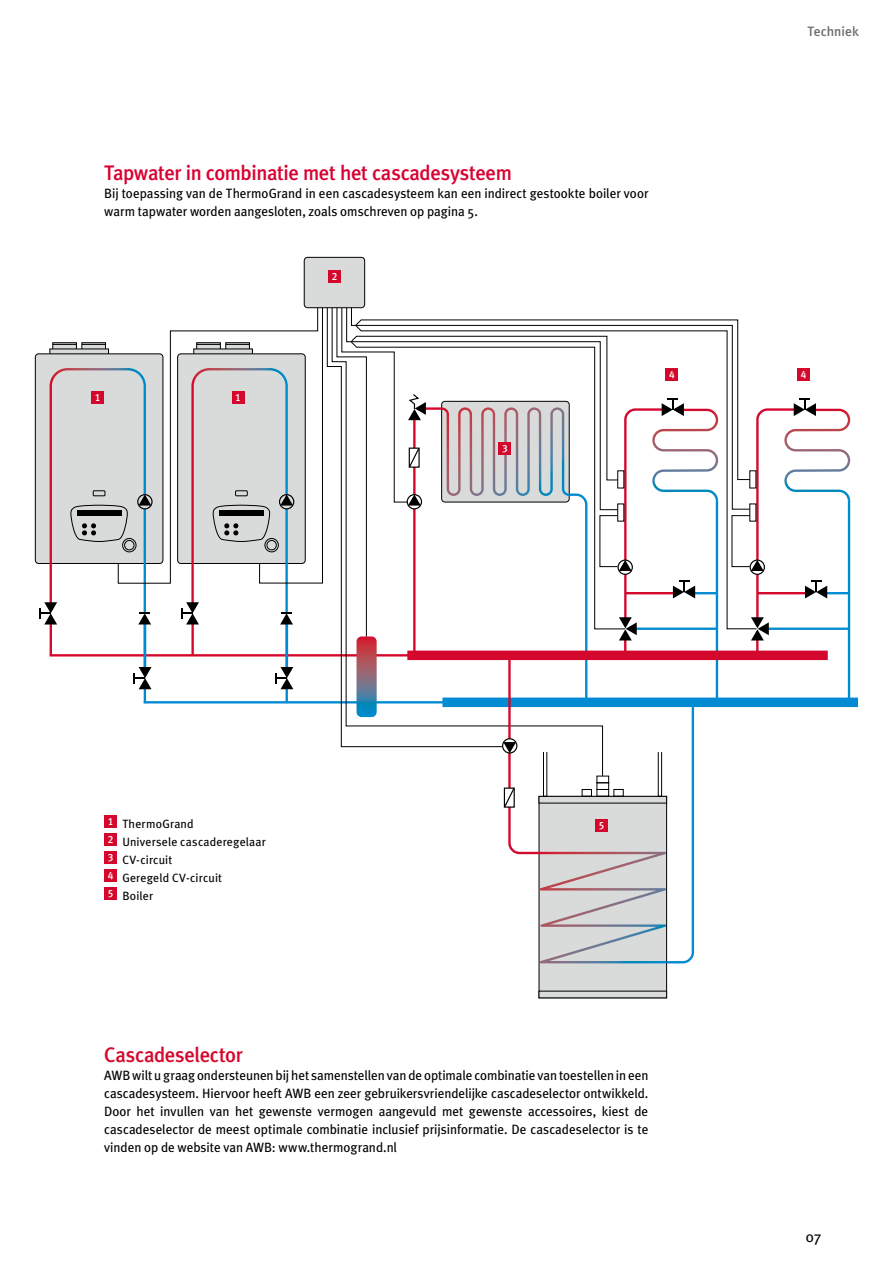
<style>
.page{position:relative;width:893px;height:1263px;background:#fff}
.page>*{position:absolute;margin:0;border:0;box-sizing:border-box;transform-origin:0 0}
.t1{font:500 21px "Meta Plus";letter-spacing:-.02em;color:#d90131}
.t2{font:500 21px "Meta Plus";letter-spacing:-.015em;color:#d4082c}
.t3{font:15px "Meta Plus";color:#000}
.t4{font:13.5px/18px "Meta Plus";letter-spacing:-.005em;color:#000}
.t5{font:500 13.5px "Meta Plus";letter-spacing:.005em;color:#6f6f6f}
.t6{font:12px/18px "Meta Plus";letter-spacing:.015em;color:#000}
.t7{font:10.5px "Meta Plus Medium Caps";color:#fff}
</style>
<div class="page">
<svg style="left:54px;top:345px;width:21px;height:4px"></svg>
<div style="left:52px;top:342px;width:25px;height:9px;border:1px solid #000"></div>
<svg style="left:84px;top:345px;width:20px;height:4px"></svg>
<div style="left:82px;top:342px;width:24px;height:9px;border:1px solid #000"></div>
<svg style="left:53px;top:344px;width:53px;height:1px"></svg>
<svg style="left:52px;top:351px;width:55px;height:3px"></svg>
<div style="left:539px;top:796px;width:128px;height:202px;background:#d9dada"></div>
<div style="left:35px;top:354px;width:128px;height:209px;background:#d9dada;border-radius:3px"></div>
<div style="left:35px;top:354px;width:128px;height:210px;border:1px solid #000;border-radius:3px"></div>
<hr style="left:144px;top:701px;width:303px;height:2px;background:#008bd2">
<div style="left:442px;top:697px;width:416px;height:10px;background:#008bd2"></div>
<hr style="left:50px;top:654px;width:392px;height:2px;background:#d4082c">
<div style="left:407px;top:651px;width:421px;height:9px;background:#d4082c"></div>
<hr style="left:50px;top:621px;width:2px;height:34px;background:#d4082c">
<hr style="left:143px;top:622px;width:3px;height:47px;background:#008bd2">
<svg style="left:134px;top:667px;width:17px;height:36px"></svg>
<hr style="left:191px;top:621px;width:3px;height:34px;background:#d4082c">
<hr style="left:285px;top:622px;width:3px;height:47px;background:#008bd2">
<svg style="left:276px;top:667px;width:17px;height:35px"></svg>
<svg style="left:118px;top:330px;width:63px;height:254px"></svg>
<div style="left:137px;top:494px;width:16px;height:15px;border:1px solid #000;border-radius:50%"></div>
<svg style="left:40px;top:368px;width:111px;height:256px"></svg>
<svg style="left:181px;top:307px;width:142px;height:317px"></svg>
<svg style="left:718px;top:325px;width:33px;height:304px"></svg>
<hr style="left:848px;top:501px;width:2px;height:201px;background:#008bd2">
<div style="left:750px;top:559px;width:15px;height:16px;border:1px solid #000;border-radius:50%"></div>
<hr style="left:756px;top:637px;width:2px;height:20px;background:#d4082c">
<svg style="left:751px;top:398px;width:99px;height:242px"></svg>
<div style="left:304px;top:257px;width:61px;height:51px;background:#d9dada;border-radius:3px"></div>
<div style="left:304px;top:257px;width:61px;height:51px;border:1px solid #000;border-radius:3px"></div>
<svg style="left:336px;top:307px;width:382px;height:658px"></svg>
<div style="left:91px;top:391px;width:13px;height:13px;background:#d4082c"></div>
<div style="left:232px;top:391px;width:12px;height:13px;background:#d4082c"></div>
<div style="left:499px;top:442px;width:12px;height:13px;background:#d4082c"></div>
<div style="left:595px;top:819px;width:13px;height:13px;background:#d4082c"></div>
<div style="left:665px;top:368px;width:13px;height:13px;background:#d4082c"></div>
<div style="left:797px;top:368px;width:13px;height:13px;background:#d4082c"></div>
<div style="left:328px;top:270px;width:13px;height:13px;background:#d4082c"></div>
<div style="left:104px;top:815px;width:13px;height:13px;background:#d4082c"></div>
<div style="left:104px;top:833px;width:13px;height:13px;background:#d4082c"></div>
<div style="left:104px;top:851px;width:13px;height:13px;background:#d4082c"></div>
<div style="left:104px;top:869px;width:13px;height:13px;background:#d4082c"></div>
<div style="left:104px;top:887px;width:13px;height:13px;background:#d4082c"></div>
<p class="t5" style="left:808px;top:24px;width:53px">Techniek</p>
<h1 class="t1" style="left:104px;top:161px;width:409px">Tapwater in combinatie met het cascadesysteem</h1>
<p class="t4" style="left:104px;top:184px;width:546px">Bij toepassing van de ThermoGrand in een cascadesysteem kan een indirect gestookte boiler voor warm tapwater worden aangesloten, zoals omschreven op pagina 5.</p>
<p class="t7" style="left:332px;top:271px;width:7px">2</p>
<p class="t7" style="left:95px;top:391px;width:7px">1</p>
<p class="t7" style="left:235px;top:391px;width:7px">1</p>
<p class="t7" style="left:502px;top:442px;width:7px">3</p>
<p class="t7" style="left:669px;top:368px;width:7px">4</p>
<p class="t7" style="left:801px;top:368px;width:7px">4</p>
<p class="t6" style="left:108px;top:815px;width:160px"><sup>1</sup> ThermoGrand<br><sup>2</sup> Universele cascaderegelaar<br><sup>3</sup> CV-circuit<br><sup>4</sup> Geregeld CV-circuit<br><sup>5</sup> Boiler</p>
<p class="t7" style="left:599px;top:819px;width:7px">5</p>
<h1 class="t2" style="left:104px;top:1043px;width:140px">Cascadeselector</h1>
<p class="t4" style="left:104px;top:1066px;width:546px;text-align:justify">AWB wilt u graag ondersteunen bij het samenstellen van de optimale combinatie van toestellen in een cascadesysteem. Hiervoor heeft AWB een zeer gebruikersvriendelijke cascadeselector ontwikkeld.<br>Door het invullen van het gewenste vermogen aangevuld met gewenste accessoires, kiest de cascadeselector de meest optimale combinatie inclusief prijsinformatie. De cascadeselector is te vinden op de website van AWB: www.thermogrand.nl</p>
<p class="t3" style="left:806px;top:1228px;width:17px">07</p>
</div>
